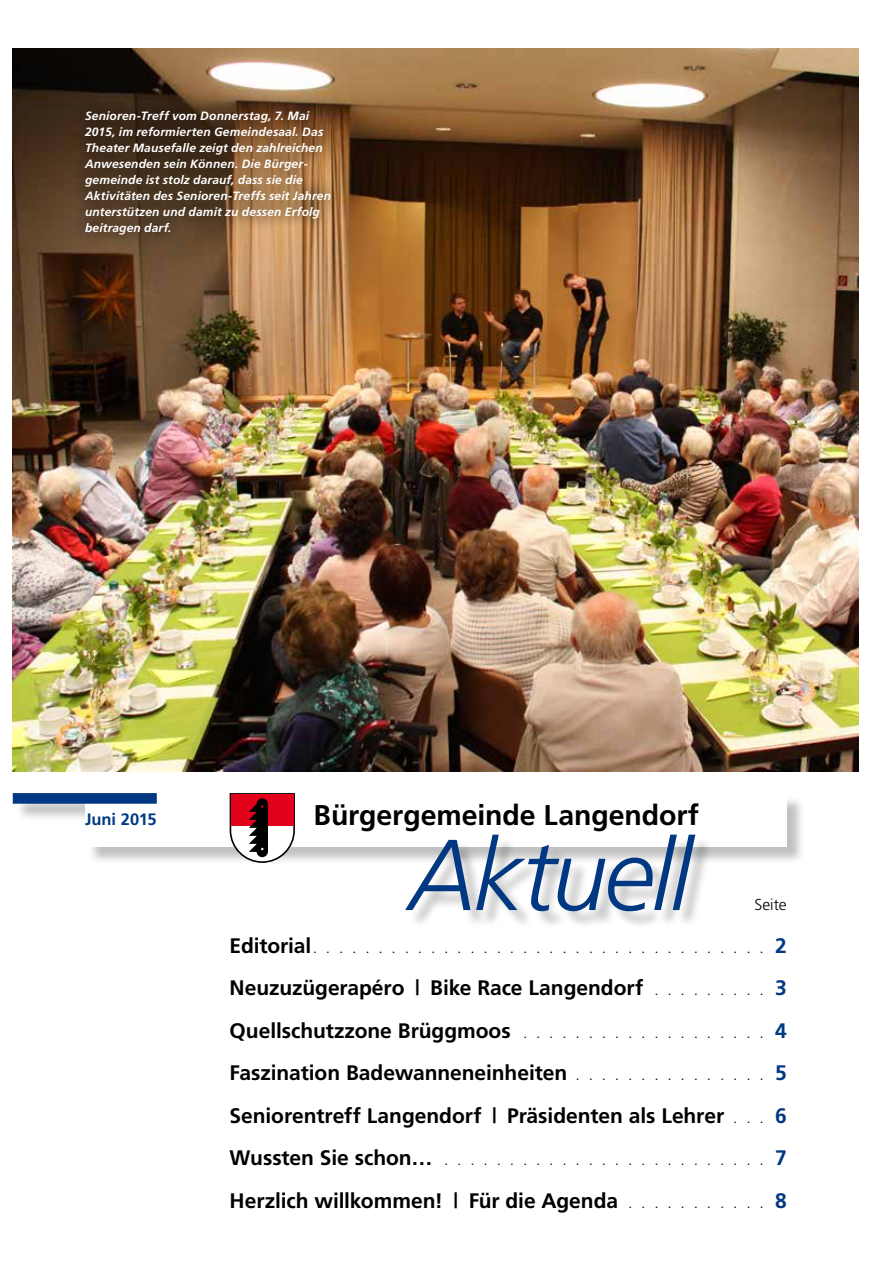
<style>
.page{position:relative;width:893px;height:1263px;background:#fff}
.page>*{position:absolute;margin:0;border:0;box-sizing:border-box;transform-origin:0 0}
.t1{font:italic 300 100.5px "Frutiger";letter-spacing:-.03em;color:#003882}
.t2{font:700 28.5px "Frutiger";letter-spacing:-.005em;color:#000}
.t3{font:700 21px "Frutiger";letter-spacing:-.005em;color:#000}
.t4{font:700 21px "Frutiger";color:#003882}
.t5{font:700 16.5px "Frutiger";color:#003882}
.t6{font:300 15.75px "Frutiger";letter-spacing:-.005em;color:#000}
.t7{font:italic 700 12px/15.9px "Frutiger";letter-spacing:.015em;color:#fff}
.s1{font-weight:700;font-size:21px}
.s2{font-weight:700;font-size:21px;color:#003882}
</style>
<div class="page">
<img style="left:13px;top:49px;width:846px;height:723px">
<div style="left:15px;top:795px;width:791px;height:70px;background:#000;opacity:.25"></div>
<div style="left:85px;top:793px;width:702px;height:53px;background:#fff"></div>
<div style="left:13px;top:793px;width:144px;height:11px;background:#003882"></div>
<svg style="left:230px;top:793px;width:65px;height:70px"></svg>
<div style="left:408px;top:836px;width:305px;height:93px;background:#000;opacity:.25"></div>
<svg style="left:72px;top:97px;width:272px;height:150px;background:#6a4b2e"></svg>
<p class="t7" style="left:85px;top:108px;width:248px">Senioren-Treff vom Donnerstag, 7. Mai 2015, im reformierten Gemeindesaal. Das Theater Mausefalle zeigt den zahlreichen Anwesenden sein Können. Die Bürger&shy;gemeinde ist stolz darauf, dass sie die Aktivitäten des Senioren-Treffs seit Jahren unterstützen und damit zu dessen Erfolg beitragen darf.</p>
<h3 class="t5" style="left:85px;top:809px;width:73px">Juni 2015</h3>
<h2 class="t2" style="left:314px;top:798px;width:387px">Bürgergemeinde Langendorf</h2>
<h1 class="t1" style="left:409px;top:818px;width:284px">Aktuell</h1>
<h3 class="t6" style="left:754px;top:896px;width:34px">Seite</h3>
<h3 class="t6" style="left:230px;top:938px;width:559px"><span class="s1">Editorial</span> . . . . . . . . . . . . . . . . . . . . . . . . . . . . . . . . . . . <span class="s2">2</span></h3>
<h3 class="t3" style="left:230px;top:975px;width:415px">Neuzuzügerapéro | Bike Race Langendorf</h3>
<h3 class="t4" style="left:775px;top:975px;width:13px">3</h3>
<h3 class="t3" style="left:230px;top:1018px;width:283px">Quellschutzzone Brüggmoos</h3>
<h3 class="t4" style="left:775px;top:1018px;width:13px">4</h3>
<h3 class="t3" style="left:230px;top:1060px;width:339px">Faszination Badewanneneinheiten</h3>
<h3 class="t4" style="left:775px;top:1060px;width:13px">5</h3>
<h3 class="t3" style="left:230px;top:1103px;width:496px">Seniorentreff Langendorf | Präsidenten als Lehrer</h3>
<h3 class="t4" style="left:775px;top:1103px;width:13px">6</h3>
<h3 class="t3" style="left:230px;top:1145px;width:204px">Wussten Sie schon…</h3>
<h3 class="t4" style="left:775px;top:1145px;width:13px">7</h3>
<h3 class="t3" style="left:230px;top:1188px;width:390px">Herzlich willkommen! | Für die Agenda</h3>
<h3 class="t4" style="left:775px;top:1188px;width:13px">8</h3>
</div>
